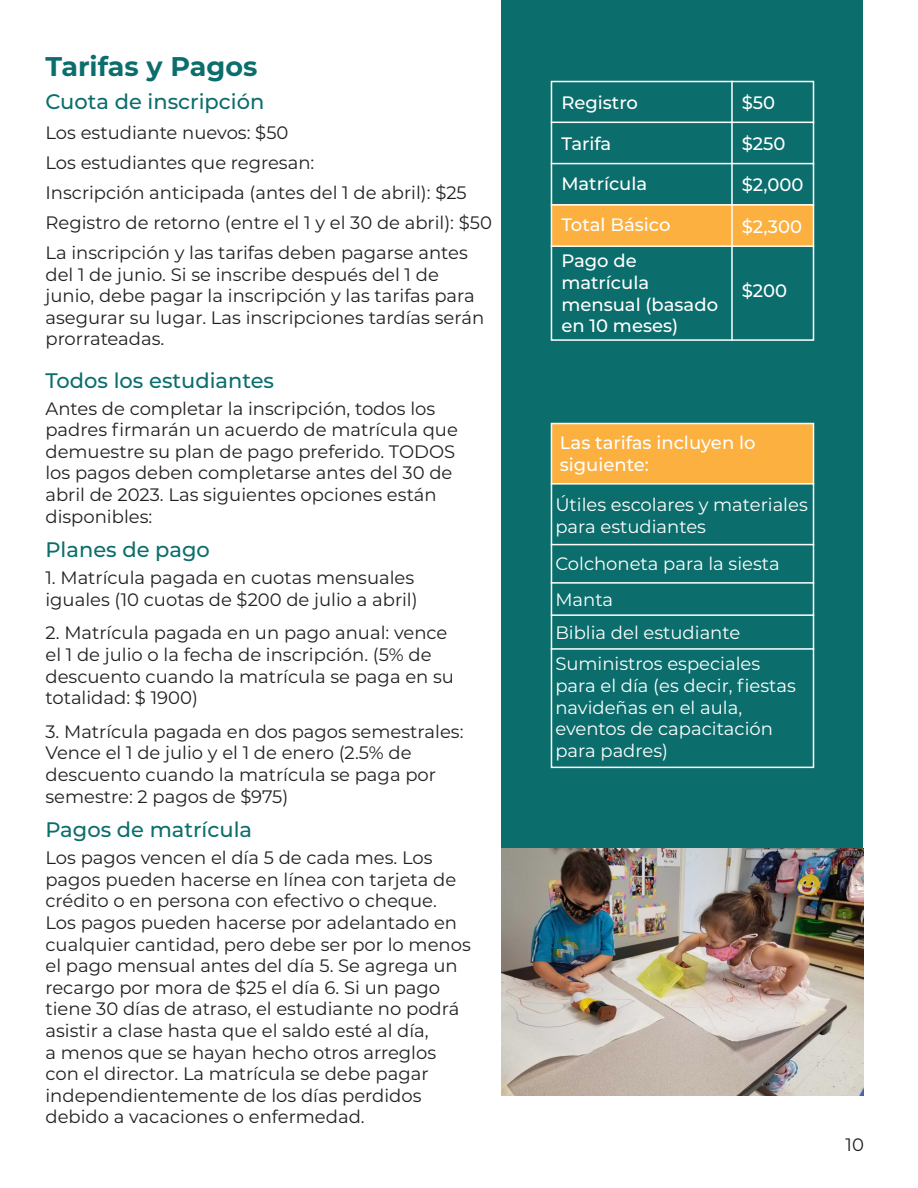
<style>
.page{position:relative;width:918px;height:1188px;background:#fff}
.page>*{position:absolute;margin:0;border:0;box-sizing:border-box;transform-origin:0 0}
.t1{font:700 27px "Montserrat";color:#0b6e6c}
.Subheader{font:500 21px "Montserrat";color:#0b6e6c}
.Paragraph_Style_1{font:500 21px "Montserrat";color:#0b6e6c}
.Paragraph_Style_1-2{font:18px/21.6px "Montserrat";color:#231f20}
.Paragraph_Style_1-3{font:18px/21.6px "Montserrat";color:#fff}
.Paragraph_Style_1-4{font:500 18px/21.6px "Montserrat";color:#fff}
.Subheader-2{font:18px "Montserrat";color:#231f20}
</style>
<div class="page">
<div style="left:502px;top:0;width:361px;height:849px;background:#0b6e6c"></div>
<img style="left:502px;top:849px;width:361px;height:247px">
<div style="left:551px;top:204px;width:262px;height:42px;background:#fbb040"></div>
<div style="left:551px;top:81px;width:263px;height:260px;border:2px solid #fff"></div>
<hr style="left:731px;top:81px;width:2px;height:260px;background:#fff">
<hr style="left:551px;top:122px;width:263px;height:1px;background:#fff">
<hr style="left:551px;top:163px;width:263px;height:1px;background:#fff">
<hr style="left:551px;top:204px;width:263px;height:2px;background:#fff">
<hr style="left:551px;top:245px;width:263px;height:2px;background:#fff">
<div style="left:551px;top:424px;width:262px;height:60px;background:#fbb040"></div>
<div style="left:551px;top:423px;width:263px;height:345px;border:2px solid #fff"></div>
<hr style="left:551px;top:483px;width:263px;height:2px;background:#fff">
<hr style="left:551px;top:544px;width:263px;height:1px;background:#fff">
<hr style="left:551px;top:582px;width:263px;height:2px;background:#fff">
<hr style="left:551px;top:614px;width:263px;height:2px;background:#fff">
<hr style="left:551px;top:648px;width:263px;height:2px;background:#fff">
<p class="t1" style="left:45px;top:47px;width:213px">Tarifas y Pagos</p>
<p class="Subheader" style="left:45px;top:87px;width:220px">Cuota de inscripción</p>
<p class="Subheader-2" style="left:45px;top:120px;width:245px">Los estudiante nuevos: $50</p>
<p class="Paragraph_Style_1-2" style="left:45px;top:151px;width:270px">Los estudiantes que regresan:</p>
<p class="Paragraph_Style_1-2" style="left:45px;top:177px;width:448px;line-height:30px">Inscripción anticipada (antes del 1 de abril): $25<br>Registro de retorno (entre el 1 y el 30 de abril): $50</p>
<p class="Paragraph_Style_1-2" style="left:45px;top:241px;width:440px">La inscripción y las tarifas deben pagarse antes del 1 de junio. Si se inscribe después del 1 de junio, debe pagar la inscripción y las tarifas para asegurar su lugar. Las inscripciones tardías serán prorrateadas.</p>
<p class="Subheader" style="left:45px;top:366px;width:230px">Todos los estudiantes</p>
<p class="Paragraph_Style_1-2" style="left:45px;top:397px;width:414px">Antes de completar la inscripción, todos los padres firmarán un acuerdo de matrícula que demuestre su plan de pago preferido. TODOS los pagos deben completarse antes del 30 de abril de 2023. Las siguientes opciones están disponibles:</p>
<p class="Subheader" style="left:45px;top:535px;width:166px">Planes de pago</p>
<p class="Paragraph_Style_1-2" style="left:45px;top:566px;width:374px">1. Matrícula pagada en cuotas mensuales iguales (10 cuotas de $200 de julio a abril)</p>
<p class="Paragraph_Style_1-2" style="left:45px;top:622px;width:410px">2. Matrícula pagada en un pago anual: vence el 1 de julio o la fecha de inscripción. (5% de descuento cuando la matrícula se paga en su totalidad: $ 1900)</p>
<p class="Paragraph_Style_1-2" style="left:45px;top:720px;width:420px">3. Matrícula pagada en dos pagos semestrales:<br>Vence el 1 de julio y el 1 de enero (2.5% de descuento cuando la matrícula se paga por semestre: 2 pagos de $975)</p>
<p class="Paragraph_Style_1" style="left:45px;top:815px;width:208px">Pagos de matrícula</p>
<p class="Paragraph_Style_1-2" style="left:45px;top:846px;width:427px">Los pagos vencen el día 5 de cada mes. Los pagos pueden hacerse en línea con tarjeta de crédito o en persona con efectivo o cheque.<br>Los pagos pueden hacerse por adelantado en cualquier cantidad, pero debe ser por lo menos el pago mensual antes del día 5. Se agrega un recargo por mora de $25 el día 6. Si un pago tiene 30 días de atraso, el estudiante no podrá asistir a clase hasta que el saldo esté al día,<br>a menos que se hayan hecho otros arreglos con el director. La matrícula se debe pagar independientemente de los días perdidos debido a vacaciones o enfermedad.</p>
<p class="Paragraph_Style_1-4" style="left:561px;top:91px;width:78px">Registro</p>
<p class="Paragraph_Style_1-4" style="left:561px;top:132px;width:52px">Tarifa</p>
<p class="Paragraph_Style_1-4" style="left:561px;top:172px;width:87px">Matrícula</p>
<p class="Paragraph_Style_1-4" style="left:561px;top:213px;width:111px">Total Básico</p>
<p class="Paragraph_Style_1-4" style="left:561px;top:250px;width:158px">Pago de matrícula mensual (basado en 10 meses)</p>
<p class="Paragraph_Style_1-4" style="left:742px;top:91px;width:35px">$50</p>
<p class="Paragraph_Style_1-4" style="left:742px;top:132px;width:45px">$250</p>
<p class="Paragraph_Style_1-4" style="left:742px;top:173px;width:63px">$2,000</p>
<p class="Paragraph_Style_1-4" style="left:742px;top:215px;width:62px">$2,300</p>
<p class="Paragraph_Style_1-4" style="left:742px;top:279px;width:47px">$200</p>
<p class="Paragraph_Style_1-4" style="left:560px;top:431px;width:197px">Las tarifas incluyen lo siguiente:</p>
<p class="Paragraph_Style_1-3" style="left:555px;top:493px;width:254px">Útiles escolares y materiales para estudiantes</p>
<p class="Paragraph_Style_1-3" style="left:555px;top:552px;width:226px">Colchoneta para la siesta</p>
<p class="Paragraph_Style_1-3" style="left:555px;top:588px;width:59px">Manta</p>
<p class="Paragraph_Style_1-3" style="left:555px;top:621px;width:186px">Biblia del estudiante</p>
<p class="Paragraph_Style_1-3" style="left:555px;top:653px;width:242px">Suministros especiales para el día (es decir, fiestas navideñas en el aula, eventos de capacitación para padres)</p>
<p class="Paragraph_Style_1-2" style="left:846px;top:1134px;width:20px">10</p>
</div>
